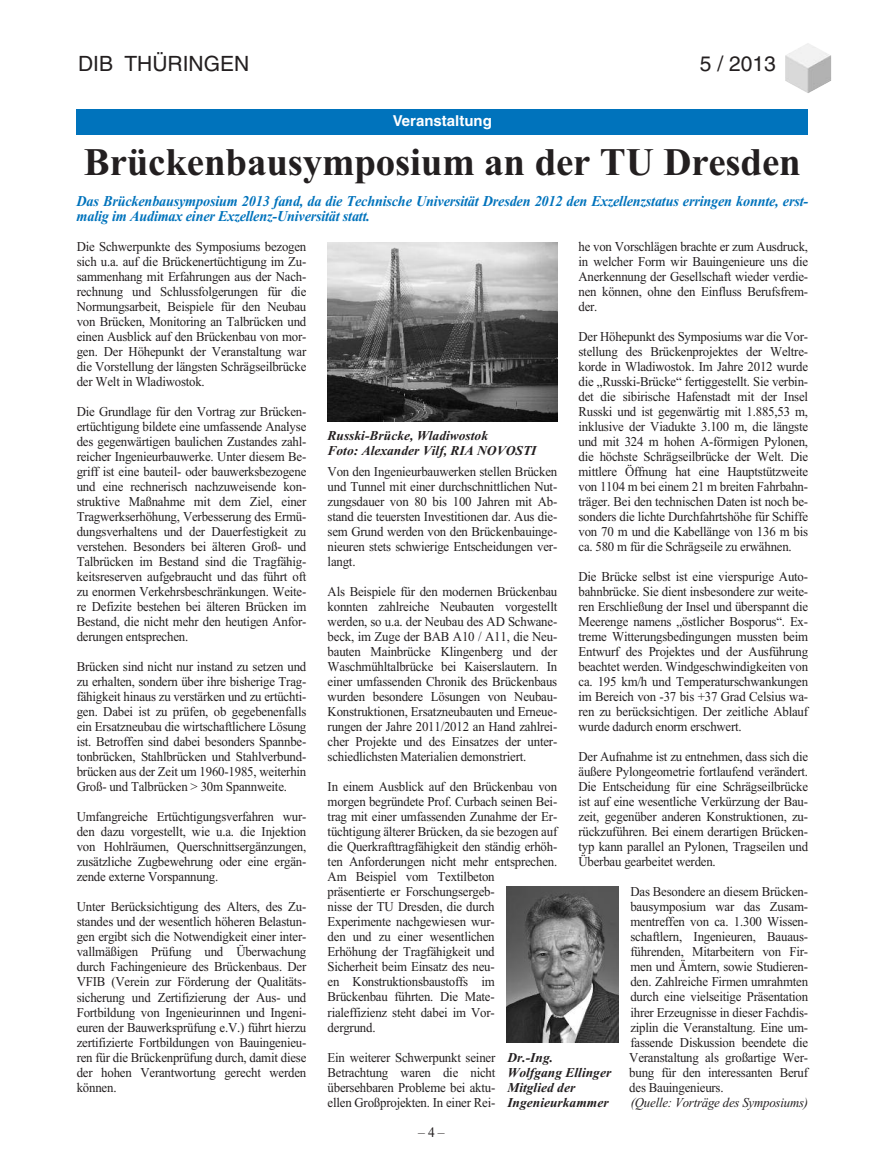
<style>
.page{position:relative;width:872px;height:1170px;background:#fff}
.page>*{position:absolute;margin:0;border:0;box-sizing:border-box;transform-origin:0 0}
.t1{font:700 39px "Times New Roman";letter-spacing:-.005em;color:#231f20}
.t2{font:21px "Helvetica";color:#231f20}
.t3{font:italic 700 15px/15px "Times New Roman";letter-spacing:-.015em;color:#0073bc;scale:.95 1}
.t4{font:700 15px "Helvetica";color:#fff}
.t5{font:13.5px/15px "Times New Roman";letter-spacing:-.015em;color:#231f20;text-align:justify;scale:.95 1}
.t6{font:italic 700 13.5px/15px "Times New Roman";color:#231f20}
.t7{font:italic 13.5px "Times New Roman";letter-spacing:-.015em;color:#231f20;scale:.95 1}
</style>
<div class="page">
<hr style="left:76px;top:63px;width:224px;height:1px;background:#00aeef">
<img style="left:785px;top:43px;width:46px;height:50px">
<div style="left:77px;top:54px;width:700px;height:31px;background:#fff"></div>
<div style="left:77px;top:109px;width:731px;height:26px;background:#0073bc"></div>
<img style="left:507px;top:886px;width:111px;height:156px">
<img style="left:327px;top:242px;width:230px;height:179px">
<h2 class="t2" style="left:78px;top:56px;width:173px">DIB THÜRINGEN</h2>
<h2 class="t2" style="left:700px;top:56px;width:77px">5 / 2013</h2>
<p class="t4" style="left:393px;top:116px;width:101px">Veranstaltung</p>
<h1 class="t1" style="left:84px;top:138px;width:718px">Brückenbausymposium an der TU Dresden</h1>
<p class="t3" style="left:77px;top:193px;width:771px">Das Brückenbausymposium 2013 fand, da die Technische Universität Dresden 2012 den Exzellenzstatus erringen konnte, erst&shy;malig im Audimax einer Exzellenz-Universität statt.</p>
<p class="t5" style="left:77px;top:239px;width:243px">Die Schwerpunkte des Symposiums bezogen sich u.a. auf die Brückenertüchtigung im Zu&shy;sammenhang mit Erfahrungen aus der Nach&shy;rechnung und Schlussfolgerungen für die Normungsarbeit, Beispiele für den Neubau von Brücken, Monitoring an Talbrücken und einen Ausblick auf den Brückenbau von mor&shy;gen. Der Höhepunkt der Veranstaltung war die Vorstellung der längsten Schrägseilbrücke der Welt in Wladiwostok.</p>
<p class="t5" style="left:77px;top:404px;width:243px">Die Grundlage für den Vortrag zur Brücken&shy;ertüchtigung bildete eine umfassende Analyse des gegenwärtigen baulichen Zustandes zahl&shy;reicher Ingenieurbauwerke. Unter diesem Be&shy;griff ist eine bauteil- oder bauwerksbezogene und eine rechnerisch nachzuweisende kon&shy;struktive Maßnahme mit dem Ziel, einer Tragwerkserhöhung, Verbesserung des Ermü&shy;dungsverhaltens und der Dauerfestigkeit zu verstehen. Besonders bei älteren Groß- und Talbrücken im Bestand sind die Tragfähig&shy;keitsreserven aufgebraucht und das führt oft zu enormen Verkehrsbeschränkungen. Weite&shy;re Defizite bestehen bei älteren Brücken im Bestand, die nicht mehr den heutigen Anfor&shy;derungen entsprechen.</p>
<p class="t5" style="left:77px;top:659px;width:243px">Brücken sind nicht nur instand zu setzen und zu erhalten, sondern über ihre bisherige Trag&shy;fähigkeit hinaus zu verstärken und zu ertüchti&shy;gen. Dabei ist zu prüfen, ob gegebenenfalls ein Ersatzneubau die wirtschaftlichere Lösung ist. Betroffen sind dabei besonders Spannbe&shy;tonbrücken, Stahlbrücken und Stahlverbund&shy;brücken aus der Zeit um 1960-1985, weiterhin Groß- und Talbrücken &gt; 30m Spannweite.</p>
<p class="t5" style="left:77px;top:809px;width:243px">Umfangreiche Ertüchtigungsverfahren wur&shy;den dazu vorgestellt, wie u.a. die Injektion von Hohlräumen, Querschnittsergänzungen, zusätzliche Zugbewehrung oder eine ergän&shy;zende externe Vorspannung.</p>
<p class="t5" style="left:77px;top:899px;width:243px">Unter Berücksichtigung des Alters, des Zu&shy;standes und der wesentlich höheren Belastun&shy;gen ergibt sich die Notwendigkeit einer inter&shy;vallmäßigen Prüfung und Überwachung durch Fachingenieure des Brückenbaus. Der VFIB (Verein zur Förderung der Qualitäts&shy;sicherung und Zertifizierung der Aus- und Fortbildung von Ingenieurinnen und Ingeni&shy;euren der Bauwerksprüfung e.V.) führt hierzu zertifizierte Fortbildungen von Bauingenieu&shy;ren für die Brückenprüfung durch, damit diese der hohen Verantwortung gerecht werden können.</p>
<p class="t5" style="left:578px;top:239px;width:243px">he von Vorschlägen brachte er zum Ausdruck, in welcher Form wir Bauingenieure uns die Anerkennung der Gesellschaft wieder verdie&shy;nen können, ohne den Einfluss Berufsfrem&shy;der.</p>
<p class="t5" style="left:578px;top:329px;width:243px">Der Höhepunkt des Symposiums war die Vor&shy;stellung des Brückenprojektes der Weltre&shy;korde in Wladiwostok. Im Jahre 2012 wurde die „Russki-Brücke“ fertiggestellt. Sie verbin&shy;det die sibirische Hafenstadt mit der Insel Russki und ist gegenwärtig mit 1.885,53 m, inklusive der Viadukte 3.100 m, die längste und mit 324 m hohen A-förmigen Pylonen, die höchste Schrägseilbrücke der Welt. Die mittlere Öffnung hat eine Hauptstützweite von 1104 m bei einem 21 m breiten Fahrbahn&shy;träger. Bei den technischen Daten ist noch be&shy;sonders die lichte Durchfahrtshöhe für Schiffe von 70 m und die Kabellänge von 136 m bis ca. 580 m für die Schrägseile zu erwähnen.</p>
<p class="t5" style="left:578px;top:569px;width:243px">Die Brücke selbst ist eine vierspurige Auto&shy;bahnbrücke. Sie dient insbesondere zur weite&shy;ren Erschließung der Insel und überspannt die Meerenge namens „östlicher Bosporus“. Ex&shy;treme Witterungsbedingungen mussten beim Entwurf des Projektes und der Ausführung beachtet werden. Windgeschwindigkeiten von ca. 195 km/h und Temperaturschwankungen im Bereich von -37 bis +37 Grad Celsius wa&shy;ren zu berücksichtigen. Der zeitliche Ablauf wurde dadurch enorm erschwert.</p>
<p class="t5" style="left:578px;top:749px;width:243px">Der Aufnahme ist zu entnehmen, dass sich die äußere Pylongeometrie fortlaufend verändert.<br>Die Entscheidung für eine Schrägseilbrücke ist auf eine wesentliche Verkürzung der Bau&shy;zeit, gegenüber anderen Konstruktionen, zu&shy;rückzuführen. Bei einem derartigen Brücken&shy;typ kann parallel an Pylonen, Tragseilen und Überbau gearbeitet werden.</p>
<p class="t5" style="left:629px;top:884px;width:190px">Das Besondere an diesem Brücken&shy;bausymposium war das Zusam&shy;mentreffen von ca. 1.300 Wissen&shy;schaftlern, Ingenieuren, Bauaus&shy;führenden, Mitarbeitern von Fir&shy;men und Ämtern, sowie Studieren&shy;den. Zahlreiche Firmen umrahmten durch eine vielseitige Präsentation ihrer Erzeugnisse in dieser Fachdis&shy;ziplin die Veranstaltung. Eine um&shy;fassende Diskussion beendete die Veranstaltung als großartige Wer&shy;bung für den interessanten Beruf des Bauingenieurs.</p>
<p class="t7" style="left:631px;top:1093px;width:188px">(Quelle: Vorträge des Symposiums)</p>
<p class="t6" style="left:327px;top:428px;width:210px">Russki-Brücke, Wladiwostok<br>Foto: Alexander Vilf, RIA NOVOSTI</p>
<p class="t5" style="left:328px;top:464px;width:243px">Von den Ingenieurbauwerken stellen Brücken und Tunnel mit einer durchschnittlichen Nut&shy;zungsdauer von 80 bis 100 Jahren mit Ab&shy;stand die teuersten Investitionen dar. Aus die&shy;sem Grund werden von den Brückenbauinge&shy;nieuren stets schwierige Entscheidungen ver&shy;langt.</p>
<p class="t5" style="left:328px;top:584px;width:243px">Als Beispiele für den modernen Brückenbau konnten zahlreiche Neubauten vorgestellt werden, so u.a. der Neubau des AD Schwane&shy;beck, im Zuge der BAB A10 / A11, die Neu&shy;bauten Mainbrücke Klingenberg und der Waschmühltalbrücke bei Kaiserslautern. In einer umfassenden Chronik des Brückenbaus wurden besondere Lösungen von Neubau-Konstruktionen, Ersatzneubauten und Erneue&shy;rungen der Jahre 2011/2012 an Hand zahlrei&shy;cher Projekte und des Einsatzes der unter&shy;schiedlichsten Materialien demonstriert.</p>
<p class="t5" style="left:327px;top:779px;width:243px;text-align:left">In einem Ausblick auf den Brückenbau von morgen begründete Prof. Curbach seinen Bei&shy;trag mit einer umfassenden Zunahme der Er&shy;tüchtigung älterer Brücken, da sie bezogen auf die Querkrafttragfähigkeit den ständig erhöh&shy;ten Anforderungen nicht mehr entsprechen.<br>Am Beispiel vom Textilbeton<br>präsentierte er Forschungsergeb-<br>nisse der TU Dresden, die durch Experimente nachgewiesen wur-<br>den und zu einer wesentlichen<br>Erhöhung der Tragfähigkeit und<br>Sicherheit beim Einsatz des neu-<br>en Konstruktionsbaustoffs im Brückenbau führten. Die Mate&shy;rialeffizienz steht dabei im Vor-<br>dergrund.</p>
<p class="t5" style="left:327px;top:1049px;width:178px">Ein weiterer Schwerpunkt seiner Betrachtung waren die nicht übersehbaren Probleme bei aktu&shy;ellen Großprojekten. In einer Rei-</p>
<p class="t6" style="left:507px;top:1050px;width:105px">Dr.-Ing.<br>Wolfgang Ellinger<br>Mitglied der<br>Ingenieurkammer</p>
</div>
